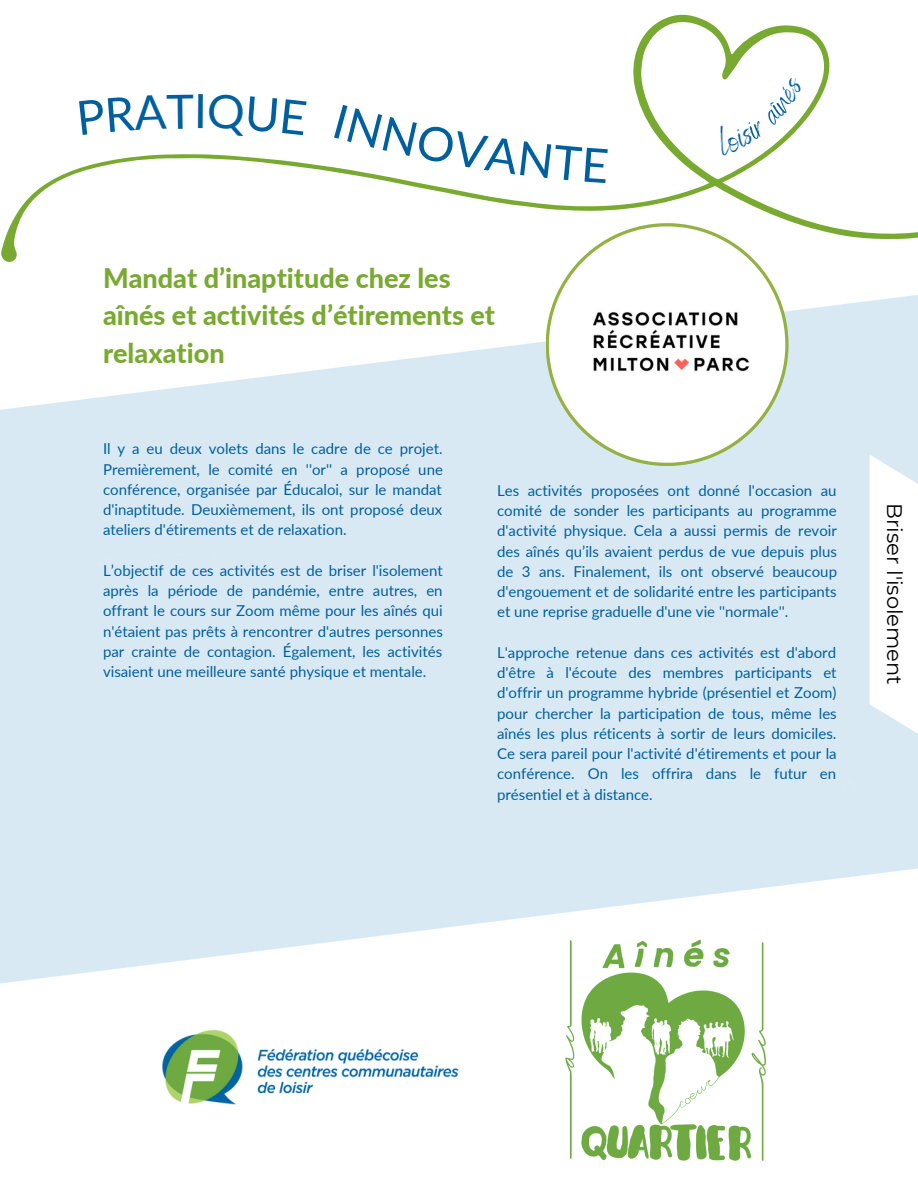
<style>
.page{position:relative;width:918px;height:1188px;background:#fff}
.page>*{position:absolute;margin:0;border:0;box-sizing:border-box;transform-origin:0 0}
.t1{font:800 27px/37.2px "Lato";color:#78a930}
.t2{font:21px "Montserrat";color:#000}
.t3{font:15px/20.2px "Lato";color:#005f9f;text-align:justify}
</style>
<div class="page">
<svg style="left:1px;top:14px;width:917px;height:248px"></svg>
<svg style="left:546px;top:223px;width:243px;height:243px"></svg>
<svg style="left:549px;top:226px;width:236px;height:237px"></svg>
<img style="left:555px;top:232px;width:224px;height:225px">
<img style="left:162px;top:1029px;width:297px;height:76px">
<svg style="left:870px;top:455px;width:48px;height:279px"></svg>
<img style="left:565px;top:939px;width:202px;height:222px">
<svg style="left:79px;top:94px;width:124px;height:41px"></svg>
<svg style="left:209px;top:94px;width:98px;height:43px"></svg>
<svg style="left:713px;top:76px;width:91px;height:80px"></svg>
<svg style="left:334px;top:104px;width:274px;height:79px"></svg>
<p class="t1" style="left:103px;top:259px;width:394px">Mandat d’inaptitude chez les aînés et activités d’étirements et relaxation</p>
<p class="t3" style="left:103px;top:439px;width:341px">Il y a eu deux volets dans le cadre de ce projet.<br>Premièrement, le comité en ''or'' a proposé une conférence, organisée par Éducaloi, sur le mandat d'inaptitude. Deuxièmement, ils ont proposé deux ateliers d'étirements et de relaxation.</p>
<p class="t3" style="left:103px;top:560px;width:341px">L’objectif de ces activités est de briser l'isolement après la période de pandémie, entre autres, en offrant le cours sur Zoom même pour les aînés qui n'étaient pas prêts à rencontrer d'autres personnes par crainte de contagion. Également, les activités visaient une meilleure santé physique et mentale.</p>
<p class="t3" style="left:497px;top:480px;width:341px">Les activités proposées ont donné l'occasion au comité de sonder les participants au programme d'activité physique. Cela a aussi permis de revoir des aînés qu’ils avaient perdus de vue depuis plus de 3 ans. Finalement, ils ont observé beaucoup d'engouement et de solidarité entre les participants et une reprise graduelle d'une vie ''normale''.</p>
<p class="t3" style="left:497px;top:642px;width:341px">L'approche retenue dans ces activités est d'abord d'être à l'écoute des membres participants et d'offrir un programme hybride (présentiel et Zoom) pour chercher la participation de tous, même les aînés les plus réticents à sortir de leurs domiciles.<br>Ce sera pareil pour l'activité d'étirements et pour la conférence. On les offrira dans le futur en présentiel et à distance.</p>
<p class="t2" style="left:907px;top:503px;width:183px;rotate:90deg">Briser l'isolement</p>
</div>
